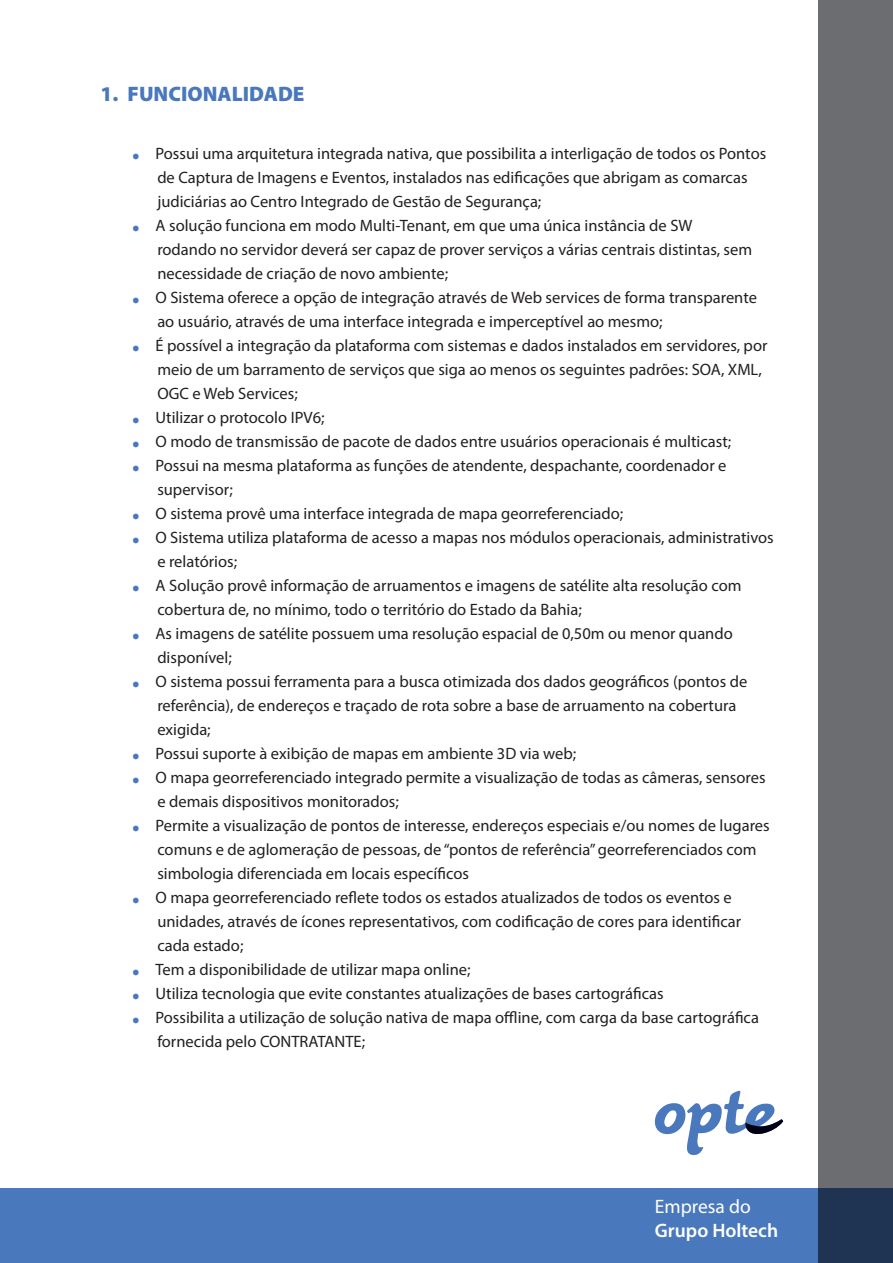
<style>
.page{position:relative;width:893px;height:1263px;background:#fff}
.page>*{position:absolute;margin:0;border:0;box-sizing:border-box;transform-origin:0 0}
.t1{font:900 21px "Myriad Pro";color:#4a78bd}
.t2{font:600 19.5px "Myriad Pro";color:#fff}
.t3{font:19.5px "Myriad Pro";color:#fff}
.t4{font:16.5px "Myriad Pro";color:#231f20}
.s1{font-weight:900;font-size:27px;color:#4a78bd}
</style>
<div class="page">
<div style="left:818px;top:0;width:75px;height:1263px;background:#6c6d70"></div>
<div style="left:0;top:1188px;width:893px;height:75px;background:#4a78bd"></div>
<svg style="left:655px;top:1091px;width:128px;height:64px"></svg>
<p class="t1" style="left:101px;top:82px;width:205px">1. FUNCIONALIDADE</p>
<p class="t4" style="left:132px;top:143px;width:636px"><span class="s1">.</span> Possui uma arquitetura integrada nativa, que possibilita a interligação de todos os Pontos</p>
<p class="t4" style="left:157px;top:167px;width:592px">de Captura de Imagens e Eventos, instalados nas edificações que abrigam as comarcas</p>
<p class="t4" style="left:157px;top:191px;width:386px">judiciárias ao Centro Integrado de Gestão de Segurança;</p>
<p class="t4" style="left:132px;top:215px;width:562px"><span class="s1">.</span> A solução funciona em modo Multi-Tenant, em que uma única instância de SW</p>
<p class="t4" style="left:157px;top:239px;width:596px">rodando no servidor deverá ser capaz de prover serviços a várias centrais distintas, sem</p>
<p class="t4" style="left:157px;top:263px;width:292px">necessidade de criação de novo ambiente;</p>
<p class="t4" style="left:132px;top:287px;width:627px"><span class="s1">.</span> O Sistema oferece a opção de integração através de Web services de forma transparente</p>
<p class="t4" style="left:157px;top:311px;width:507px">ao usuário, através de uma interface integrada e imperceptível ao mesmo;</p>
<p class="t4" style="left:132px;top:335px;width:637px"><span class="s1">.</span> É possível a integração da plataforma com sistemas e dados instalados em servidores, por</p>
<p class="t4" style="left:157px;top:359px;width:606px">meio de um barramento de serviços que siga ao menos os seguintes padrões: SOA, XML,</p>
<p class="t4" style="left:157px;top:383px;width:142px">OGC e Web Services;</p>
<p class="t4" style="left:132px;top:407px;width:194px"><span class="s1">.</span> Utilizar o protocolo IPV6;</p>
<p class="t4" style="left:132px;top:431px;width:601px"><span class="s1">.</span> O modo de transmissão de pacote de dados entre usuários operacionais é multicast;</p>
<p class="t4" style="left:132px;top:455px;width:596px"><span class="s1">.</span> Possui na mesma plataforma as funções de atendente, despachante, coordenador e</p>
<p class="t4" style="left:157px;top:479px;width:77px">supervisor;</p>
<p class="t4" style="left:132px;top:503px;width:493px"><span class="s1">.</span> O sistema provê uma interface integrada de mapa georreferenciado;</p>
<p class="t4" style="left:132px;top:527px;width:643px"><span class="s1">.</span> O Sistema utiliza plataforma de acesso a mapas nos módulos operacionais, administrativos</p>
<p class="t4" style="left:157px;top:551px;width:81px">e relatórios;</p>
<p class="t4" style="left:132px;top:575px;width:611px"><span class="s1">.</span> A Solução provê informação de arruamentos e imagens de satélite alta resolução com</p>
<p class="t4" style="left:157px;top:599px;width:426px">cobertura de, no mínimo, todo o território do Estado da Bahia;</p>
<p class="t4" style="left:132px;top:623px;width:602px"><span class="s1">.</span> As imagens de satélite possuem uma resolução espacial de 0,50m ou menor quando</p>
<p class="t4" style="left:157px;top:647px;width:76px">disponível;</p>
<p class="t4" style="left:132px;top:671px;width:617px"><span class="s1">.</span> O sistema possui ferramenta para a busca otimizada dos dados geográficos (pontos de</p>
<p class="t4" style="left:157px;top:695px;width:580px">referência), de endereços e traçado de rota sobre a base de arruamento na cobertura</p>
<p class="t4" style="left:157px;top:719px;width:55px">exigida;</p>
<p class="t4" style="left:132px;top:743px;width:446px"><span class="s1">.</span> Possui suporte à exibição de mapas em ambiente 3D via web;</p>
<p class="t4" style="left:132px;top:767px;width:635px"><span class="s1">.</span> O mapa georreferenciado integrado permite a visualização de todas as câmeras, sensores</p>
<p class="t4" style="left:157px;top:791px;width:243px">e demais dispositivos monitorados;</p>
<p class="t4" style="left:132px;top:815px;width:639px"><span class="s1">.</span> Permite a visualização de pontos de interesse, endereços especiais e/ou nomes de lugares</p>
<p class="t4" style="left:157px;top:839px;width:601px">comuns e de aglomeração de pessoas, de “pontos de referência” georreferenciados com</p>
<p class="t4" style="left:157px;top:863px;width:313px">simbologia diferenciada em locais específicos</p>
<p class="t4" style="left:132px;top:887px;width:601px"><span class="s1">.</span> O mapa georreferenciado reflete todos os estados atualizados de todos os eventos e</p>
<p class="t4" style="left:157px;top:911px;width:585px">unidades, através de ícones representativos, com codificação de cores para identificar</p>
<p class="t4" style="left:157px;top:935px;width:88px">cada estado;</p>
<p class="t4" style="left:132px;top:959px;width:340px"><span class="s1">.</span> Tem a disponibilidade de utilizar mapa online;</p>
<p class="t4" style="left:132px;top:983px;width:533px"><span class="s1">.</span> Utiliza tecnologia que evite constantes atualizações de bases cartográficas</p>
<p class="t4" style="left:132px;top:1007px;width:629px"><span class="s1">.</span> Possibilita a utilização de solução nativa de mapa offline, com carga da base cartográfica</p>
<p class="t4" style="left:157px;top:1031px;width:209px">fornecida pelo CONTRATANTE;</p>
<p class="t3" style="left:655px;top:1195px;width:97px">Empresa do</p>
<p class="t2" style="left:655px;top:1218px;width:125px">Grupo Holtech</p>
</div>
